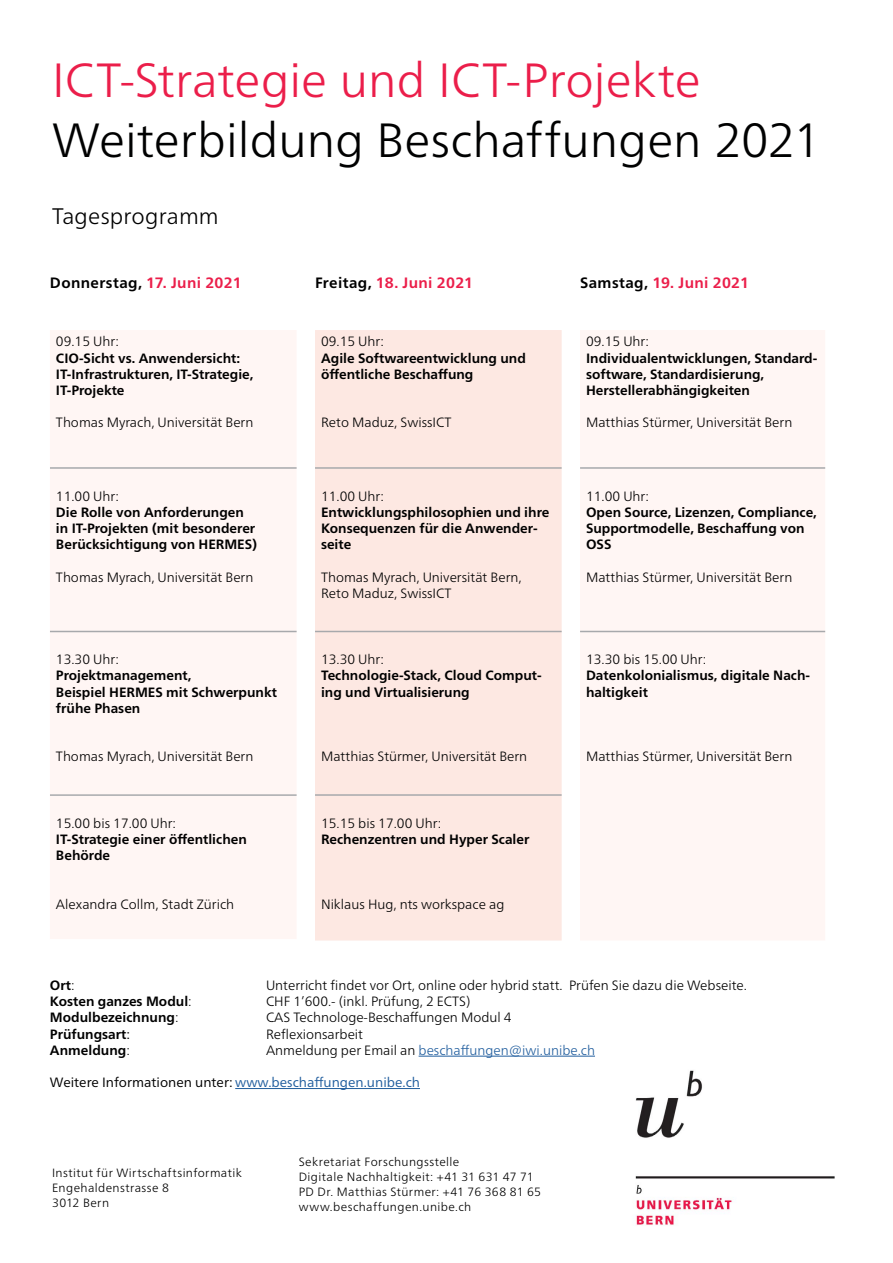
<style>
.page{position:relative;width:893px;height:1263px;background:#fff}
.page>*{position:absolute;margin:0;border:0;box-sizing:border-box;transform-origin:0 0}
.t1{font:300 48px "Frutiger Neue LT Pro";color:#000101}
.t2{font:300 48px "Frutiger Neue LT Pro";color:#eb1e4a}
.t3{font:300 22.5px "Frutiger Neue LT Pro";letter-spacing:.005em;color:#000}
.t4{font:700 15px "Frutiger Neue LT Pro";letter-spacing:.02em;color:#eb1e4a}
.t5{font:700 15px "Frutiger Neue LT Pro";letter-spacing:.025em;color:#000}
.t6{font:700 13.5px/16.2px "Frutiger Neue LT Pro";color:#000}
.t7{font:300 13.5px/16.2px "Frutiger Neue LT Pro";color:#000}
.t8{font:13.5px "Frutiger Neue LT Pro";color:#000}
.t9{font:300 13.5px "Frutiger Neue LT Pro";color:#215e9e}
.t10{font:300 12px/15px "Frutiger Neue LT Pro";letter-spacing:.03em;color:#000}
.s1{color:#eb1e4a}
.s2{color:#000}
.s3{font-weight:300}
.s4{font-weight:400}
.s5{color:#215e9e}
</style>
<div class="page">
<div style="left:50px;top:330px;width:247px;height:609px;background:#fff6f4"></div>
<hr style="left:50px;top:467px;width:247px;height:2px;background:#a7a9ac">
<hr style="left:50px;top:631px;width:247px;height:1px;background:#a7a9ac">
<hr style="left:50px;top:794px;width:247px;height:2px;background:#a8aaad">
<img style="left:635px;top:1070px;width:200px;height:156px">
<div style="left:315px;top:330px;width:247px;height:610px;background:#fde8e2"></div>
<hr style="left:315px;top:467px;width:247px;height:2px;background:#a7a9ac">
<hr style="left:315px;top:631px;width:247px;height:1px;background:#a7a9ac">
<hr style="left:315px;top:794px;width:247px;height:2px;background:#a7a9ac">
<div style="left:580px;top:330px;width:245px;height:610px;background:#fff6f4"></div>
<hr style="left:580px;top:467px;width:245px;height:2px;background:#a7a9ac">
<hr style="left:580px;top:631px;width:245px;height:1px;background:#a7a9ac">
<hr style="left:419px;top:1056px;width:176px;height:1px;background:#215e9e">
<hr style="left:235px;top:1088px;width:185px;height:1px;background:#215e9e">
<h1 class="t2" style="left:52px;top:51px;width:650px">ICT-Strategie und ICT-Projekte</h1>
<h1 class="t1" style="left:52px;top:111px;width:770px">Weiterbildung Beschaffungen 2021</h1>
<h2 class="t3" style="left:52px;top:202px;width:168px">Tagesprogramm</h2>
<p class="t5" style="left:50px;top:274px;width:193px">Donnerstag, <span class="s1">17. Juni 2021</span></p>
<p class="t7" style="left:56px;top:334px;width:64px">09.15 Uhr:</p>
<p class="t6" style="left:56px;top:350px;width:199px">CIO-Sicht vs. Anwendersicht:<br>IT-Infrastrukturen, IT-Strategie,<br>IT-Projekte</p>
<p class="t7" style="left:56px;top:415px;width:199px">Thomas Myrach, Universität Bern</p>
<p class="t7" style="left:56px;top:488px;width:64px">11.00 Uhr:</p>
<p class="t6" style="left:56px;top:504px;width:203px">Die Rolle von Anforderungen in IT-Projekten (mit besonderer<br>Berücksichtigung von HERMES)</p>
<p class="t7" style="left:56px;top:569px;width:199px">Thomas Myrach, Universität Bern</p>
<p class="t7" style="left:56px;top:651px;width:64px">13.30 Uhr:</p>
<p class="t6" style="left:56px;top:667px;width:222px">Projektmanagement,<br>Beispiel HERMES mit Schwerpunkt frühe Phasen</p>
<p class="t7" style="left:56px;top:748px;width:199px">Thomas Myrach, Universität Bern</p>
<p class="t7" style="left:56px;top:815px;width:122px">15.00 bis 17.00 Uhr:</p>
<p class="t6" style="left:56px;top:831px;width:192px">IT-Strategie einer öffentlichen<br>Behörde</p>
<p class="t7" style="left:56px;top:896px;width:180px">Alexandra Collm, Stadt Zürich</p>
<p class="t4" style="left:315px;top:274px;width:160px"><span class="s2">Freitag,</span> 18. Juni 2021</p>
<p class="t7" style="left:321px;top:334px;width:64px">09.15 Uhr:</p>
<p class="t6" style="left:321px;top:350px;width:206px">Agile Softwareentwicklung und öffentliche Beschaffung</p>
<p class="t7" style="left:321px;top:415px;width:132px">Reto Maduz, SwissICT</p>
<p class="t7" style="left:321px;top:488px;width:64px">11.00 Uhr:</p>
<p class="t6" style="left:321px;top:504px;width:230px">Entwicklungsphilosophien und ihre<br>Konsequenzen für die Anwender&shy;seite</p>
<p class="t7" style="left:321px;top:569px;width:202px">Thomas Myrach, Universität Bern,<br>Reto Maduz, SwissICT</p>
<p class="t7" style="left:321px;top:651px;width:64px">13.30 Uhr:</p>
<p class="t6" style="left:321px;top:667px;width:222px">Technologie-Stack, Cloud Comput&shy;ing und Virtualisierung</p>
<p class="t7" style="left:321px;top:748px;width:208px">Matthias Stürmer, Universität Bern</p>
<p class="t7" style="left:321px;top:815px;width:122px">15.15 bis 17.00 Uhr:</p>
<p class="t6" style="left:321px;top:831px;width:210px">Rechenzentren und Hyper Scaler</p>
<p class="t7" style="left:321px;top:896px;width:185px">Niklaus Hug, nts workspace ag</p>
<p class="t4" style="left:580px;top:274px;width:171px"><span class="s2">Samstag,</span> 19. Juni 2021</p>
<p class="t7" style="left:586px;top:334px;width:64px">09.15 Uhr:</p>
<p class="t6" style="left:586px;top:350px;width:233px">Individualentwicklungen, Standard&shy;software, Standardisierung,<br>Herstellerabhängigkeiten</p>
<p class="t7" style="left:586px;top:415px;width:208px">Matthias Stürmer, Universität Bern</p>
<p class="t7" style="left:586px;top:488px;width:64px">11.00 Uhr:</p>
<p class="t6" style="left:586px;top:504px;width:232px">Open Source, Lizenzen, Compliance,<br>Supportmodelle, Beschaffung von<br>OSS</p>
<p class="t7" style="left:586px;top:569px;width:208px">Matthias Stürmer, Universität Bern</p>
<p class="t7" style="left:586px;top:651px;width:122px">13.30 bis 15.00 Uhr:</p>
<p class="t6" style="left:586px;top:667px;width:226px">Datenkolonialismus, digitale Nach&shy;haltigkeit</p>
<p class="t7" style="left:586px;top:748px;width:208px">Matthias Stürmer, Universität Bern</p>
<p class="t6" style="left:50px;top:977px;width:26px">Ort<span class="s3">:</span></p>
<p class="t7" style="left:266px;top:977px;width:482px">Unterricht findet vor Ort, online oder hybrid statt. Prüfen Sie dazu die Webseite.</p>
<p class="t6" style="left:50px;top:993px;width:143px">Kosten ganzes Modul<span class="s3">:</span></p>
<p class="t7" style="left:266px;top:993px;width:206px">CHF 1’600.- (inkl. Prüfung, 2 ECTS)</p>
<p class="t6" style="left:50px;top:1009px;width:130px">Modulbezeichnung<span class="s3">:</span></p>
<p class="t7" style="left:266px;top:1009px;width:247px">CAS Technologe-Beschaffungen Modul 4</p>
<p class="t6" style="left:50px;top:1026px;width:82px">Prüfungsart<span class="s4">:</span></p>
<p class="t7" style="left:266px;top:1026px;width:99px">Reflexionsarbeit</p>
<p class="t6" style="left:50px;top:1042px;width:81px">Anmeldung<span class="s3">:</span></p>
<p class="t9" style="left:266px;top:1042px;width:330px"><span class="s2">Anmeldung per Email an</span> beschaffungen@iwi.unibe.ch</p>
<p class="t8" style="left:50px;top:1074px;width:371px">Weitere Informationen unter: <span class="s5">www.beschaffungen.unibe.ch</span></p>
<p class="t10" style="left:52px;top:1165px;width:191px">Institut für Wirtschaftsinformatik<br>Engehaldenstrasse 8<br>3012 Bern</p>
<p class="t10" style="left:299px;top:1154px;width:244px">Sekretariat Forschungsstelle<br>Digitale Nachhaltigkeit: +41 31 631 47 71<br>PD Dr. Matthias Stürmer: +41 76 368 81 65 www.beschaffungen.unibe.ch</p>
</div>
